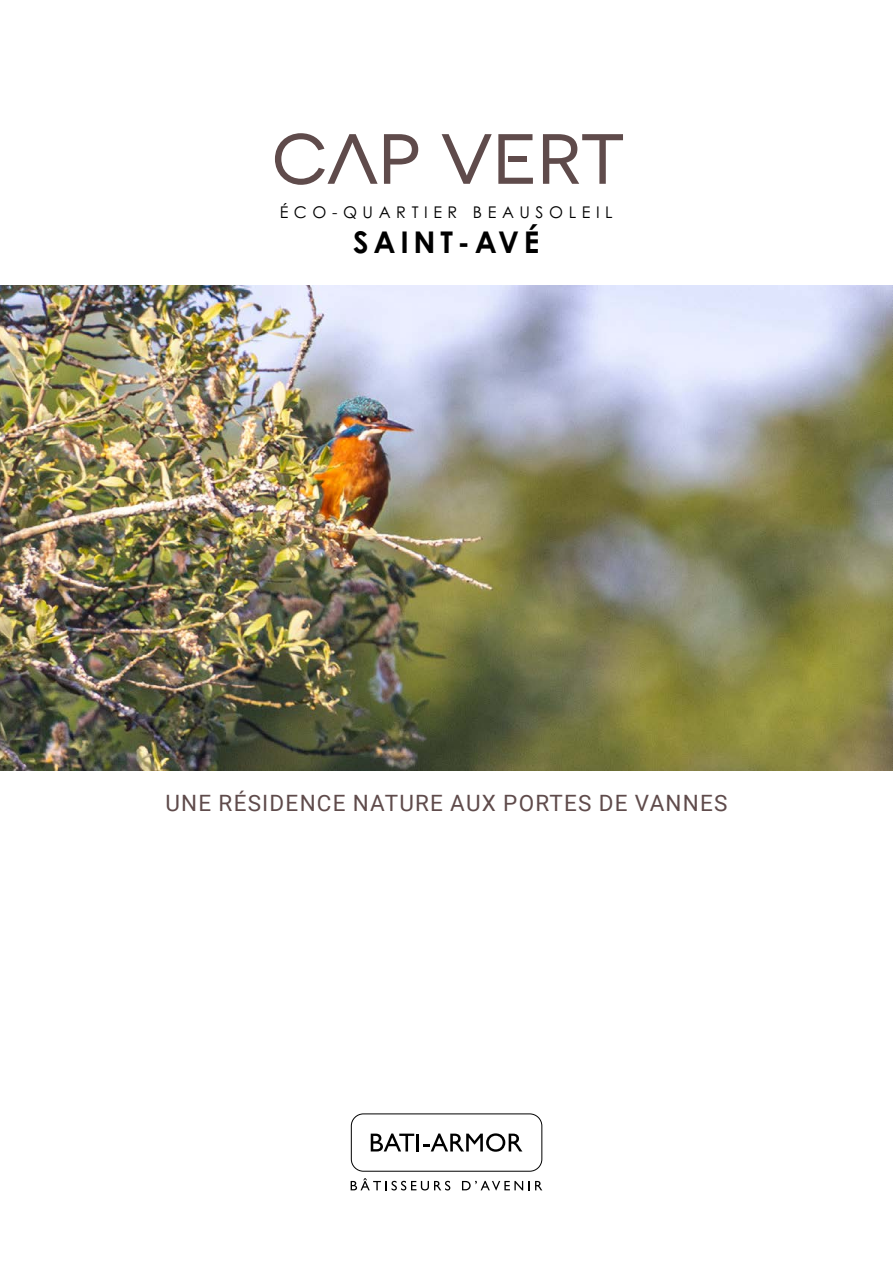
<style>
.page{position:relative;width:893px;height:1263px;background:#fff}
.page>*{position:absolute;margin:0;border:0;box-sizing:border-box;transform-origin:0 0}
.t1{font:700 30px "Century Gothic Std";letter-spacing:.16em;color:#000}
.t2{font:22.5px "Roboto";letter-spacing:.055em;color:#5f4b4b}
.t3{font:16.2px "Century Gothic Std";letter-spacing:.345em;color:#000}
</style>
<div class="page">
<svg style="left:384px;top:134px;width:34px;height:50px"></svg>
<svg style="left:442px;top:134px;width:50px;height:50px"></svg>
<svg style="left:275px;top:133px;width:103px;height:52px"></svg>
<svg style="left:543px;top:134px;width:80px;height:50px"></svg>
<svg style="left:498px;top:134px;width:35px;height:50px"></svg>
<div style="left:509px;top:156px;width:18px;height:6px;background:#5f4b4b"></div>
<div style="left:351px;top:1113px;width:191px;height:58px;border:1px solid #000;border-radius:12px"></div>
<svg style="left:371px;top:1133px;width:151px;height:19px"></svg>
<svg style="left:351px;top:1178px;width:99px;height:12px"></svg>
<svg style="left:462px;top:1181px;width:80px;height:9px"></svg>
<img style="left:0;top:286px;width:893px;height:485px">
<p class="t3" style="left:280px;top:203px;width:335px">ÉCO-QUARTIER BEAUSOLEIL</p>
<h1 class="t1" style="left:353px;top:223px;width:188px">SAINT-AVÉ</h1>
<p class="t2" style="left:165px;top:787px;width:564px">UNE RÉSIDENCE NATURE AUX PORTES DE VANNES</p>
</div>
